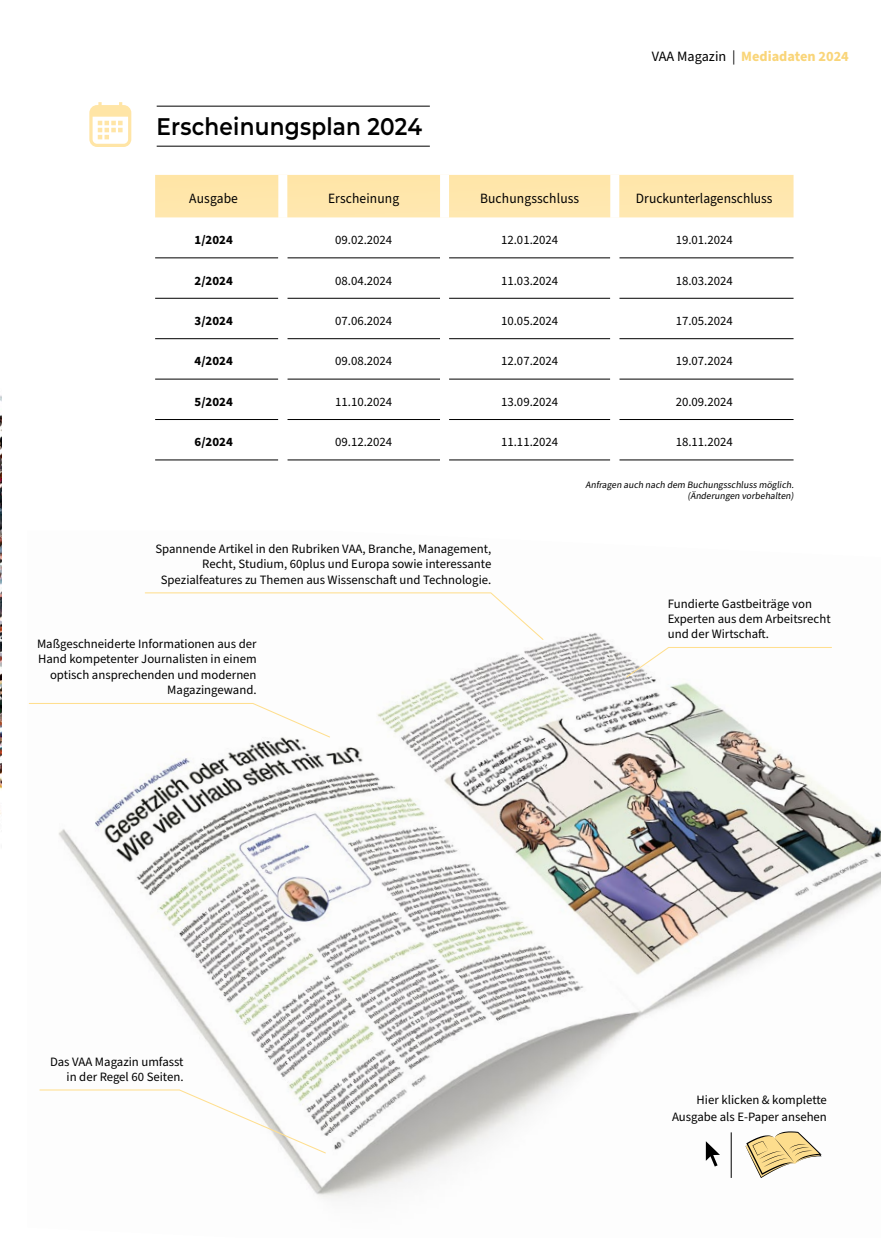
<style>
.page{position:relative;width:881px;height:1238px;background:#fff}
.page>*{position:absolute;margin:0;border:0;box-sizing:border-box;transform-origin:0 0}
.t1{font:600 24px "Montserrat";letter-spacing:.01em;color:#000;scale:.9 1}
.t2{font:700 14.25px "Source Sans Pro";color:#f9d579}
.t3{font:14.1px "Source Sans Pro";letter-spacing:.01em;color:#000;scale:.95 1}
.t4{font:12.75px/15.3px "Source Sans Pro";color:#000;text-align:right}
.t5{font:700 12.75px "Source Sans Pro";color:#000}
.t6{font:9.75px/11.7px "Source Sans Pro";color:#000;text-align:right}
.s1{font-weight:400;color:#000}
</style>
<div class="page">
<img style="left:0;top:395px;width:1px;height:419px">
<div style="left:155px;top:175px;width:638px;height:42px;background:#ffe7ac"></div>
<hr style="left:155px;top:257px;width:123px;height:1px;background:#000">
<hr style="left:287px;top:257px;width:153px;height:1px;background:#000">
<hr style="left:449px;top:257px;width:161px;height:1px;background:#000">
<hr style="left:619px;top:257px;width:174px;height:1px;background:#000">
<hr style="left:155px;top:298px;width:123px;height:1px;background:#000">
<hr style="left:287px;top:298px;width:153px;height:1px;background:#000">
<hr style="left:449px;top:298px;width:161px;height:1px;background:#000">
<hr style="left:619px;top:298px;width:174px;height:1px;background:#000">
<hr style="left:155px;top:338px;width:123px;height:1px;background:#000">
<hr style="left:287px;top:338px;width:153px;height:1px;background:#000">
<hr style="left:449px;top:338px;width:161px;height:1px;background:#000">
<hr style="left:619px;top:338px;width:174px;height:1px;background:#000">
<hr style="left:155px;top:379px;width:123px;height:1px;background:#000">
<hr style="left:287px;top:379px;width:153px;height:1px;background:#000">
<hr style="left:449px;top:379px;width:161px;height:1px;background:#000">
<hr style="left:619px;top:379px;width:174px;height:1px;background:#000">
<hr style="left:155px;top:419px;width:123px;height:1px;background:#000">
<hr style="left:287px;top:419px;width:153px;height:1px;background:#000">
<hr style="left:449px;top:419px;width:161px;height:1px;background:#000">
<hr style="left:619px;top:419px;width:174px;height:1px;background:#000">
<hr style="left:155px;top:459px;width:123px;height:1px;background:#000">
<hr style="left:287px;top:459px;width:153px;height:1px;background:#000">
<hr style="left:449px;top:459px;width:161px;height:1px;background:#000">
<hr style="left:619px;top:459px;width:174px;height:1px;background:#000">
<div style="left:278px;top:175px;width:9px;height:42px;background:#fff"></div>
<div style="left:440px;top:175px;width:9px;height:42px;background:#fff"></div>
<div style="left:610px;top:175px;width:9px;height:42px;background:#fff"></div>
<svg style="left:89px;top:102px;width:42px;height:45px"></svg>
<hr style="left:157px;top:146px;width:272px;height:1px;background:#000">
<hr style="left:157px;top:106px;width:272px;height:1px;background:#000">
<img style="left:58px;top:633px;width:822px;height:566px">
<svg style="left:144px;top:592px;width:400px;height:49px"></svg>
<svg style="left:28px;top:702px;width:303px;height:36px"></svg>
<svg style="left:625px;top:646px;width:207px;height:32px"></svg>
<svg style="left:39px;top:1088px;width:287px;height:66px"></svg>
<hr style="left:730px;top:1132px;width:1px;height:45px;background:#000">
<svg style="left:705px;top:1141px;width:14px;height:25px"></svg>
<svg style="left:745px;top:1131px;width:76px;height:46px"></svg>
<h1 class="t1" style="left:156px;top:110px;width:296px">Erscheinungsplan 2024</h1>
<p class="t2" style="left:651px;top:47px;width:198px"><span class="s1">VAA Magazin |</span> Mediadaten 2024</p>
<p class="t3" style="left:189px;top:189px;width:53px">Ausgabe</p>
<p class="t3" style="left:328px;top:189px;width:76px">Erscheinung</p>
<p class="t3" style="left:480px;top:189px;width:106px">Buchungsschluss</p>
<p class="t3" style="left:635px;top:189px;width:145px">Druckunterlagenschluss</p>
<p class="t5" style="left:194px;top:231px;width:40px">1/2024</p>
<p class="t4" style="left:335px;top:233px;width:59px">09.02.2024</p>
<p class="t4" style="left:501px;top:233px;width:59px">12.01.2024</p>
<p class="t4" style="left:675px;top:233px;width:59px">19.01.2024</p>
<p class="t5" style="left:194px;top:272px;width:40px">2/2024</p>
<p class="t4" style="left:335px;top:273px;width:59px">08.04.2024</p>
<p class="t4" style="left:501px;top:273px;width:59px">11.03.2024</p>
<p class="t4" style="left:675px;top:273px;width:59px">18.03.2024</p>
<p class="t5" style="left:194px;top:312px;width:40px">3/2024</p>
<p class="t4" style="left:335px;top:313px;width:59px">07.06.2024</p>
<p class="t4" style="left:501px;top:313px;width:59px">10.05.2024</p>
<p class="t4" style="left:675px;top:313px;width:59px">17.05.2024</p>
<p class="t5" style="left:194px;top:352px;width:40px">4/2024</p>
<p class="t4" style="left:335px;top:354px;width:59px">09.08.2024</p>
<p class="t4" style="left:501px;top:354px;width:59px">12.07.2024</p>
<p class="t4" style="left:675px;top:354px;width:59px">19.07.2024</p>
<p class="t5" style="left:194px;top:393px;width:40px">5/2024</p>
<p class="t4" style="left:335px;top:394px;width:59px">11.10.2024</p>
<p class="t4" style="left:501px;top:394px;width:59px">13.09.2024</p>
<p class="t4" style="left:675px;top:394px;width:59px">20.09.2024</p>
<p class="t5" style="left:194px;top:433px;width:40px">6/2024</p>
<p class="t4" style="left:335px;top:435px;width:59px">09.12.2024</p>
<p class="t4" style="left:501px;top:435px;width:59px">11.11.2024</p>
<p class="t4" style="left:675px;top:435px;width:59px">18.11.2024</p>
<p class="t6" style="left:585px;top:479px;width:211px">Anfragen auch nach dem Buchungsschluss möglich. (Änderungen vorbehalten)</p>
<p class="t4" style="left:155px;top:541px;width:337px">Spannende Artikel in den Rubriken VAA, Branche, Management,<br>Recht, Studium, 60plus und Europa sowie interessante<br>Spezialfeatures zu Themen aus Wissenschaft und Technologie.</p>
<p class="t4" style="left:37px;top:636px;width:221px">Maßgeschneiderte Informationen aus der Hand kompetenter Journalisten in einem optisch ansprechenden und modernen Magazingewand.</p>
<p class="t4" style="left:50px;top:1053px;width:135px">Das VAA Magazin umfasst in der Regel 60 Seiten.</p>
<p class="t4" style="left:667px;top:596px;width:164px;text-align:left">Fundierte Gastbeiträge von<br>Experten aus dem Arbeitsrecht und der Wirtschaft.</p>
<p class="t4" style="left:671px;top:1091px;width:156px;line-height:16.5px">Hier klicken &amp; komplette<br>Ausgabe als E-Paper ansehen</p>
</div>
